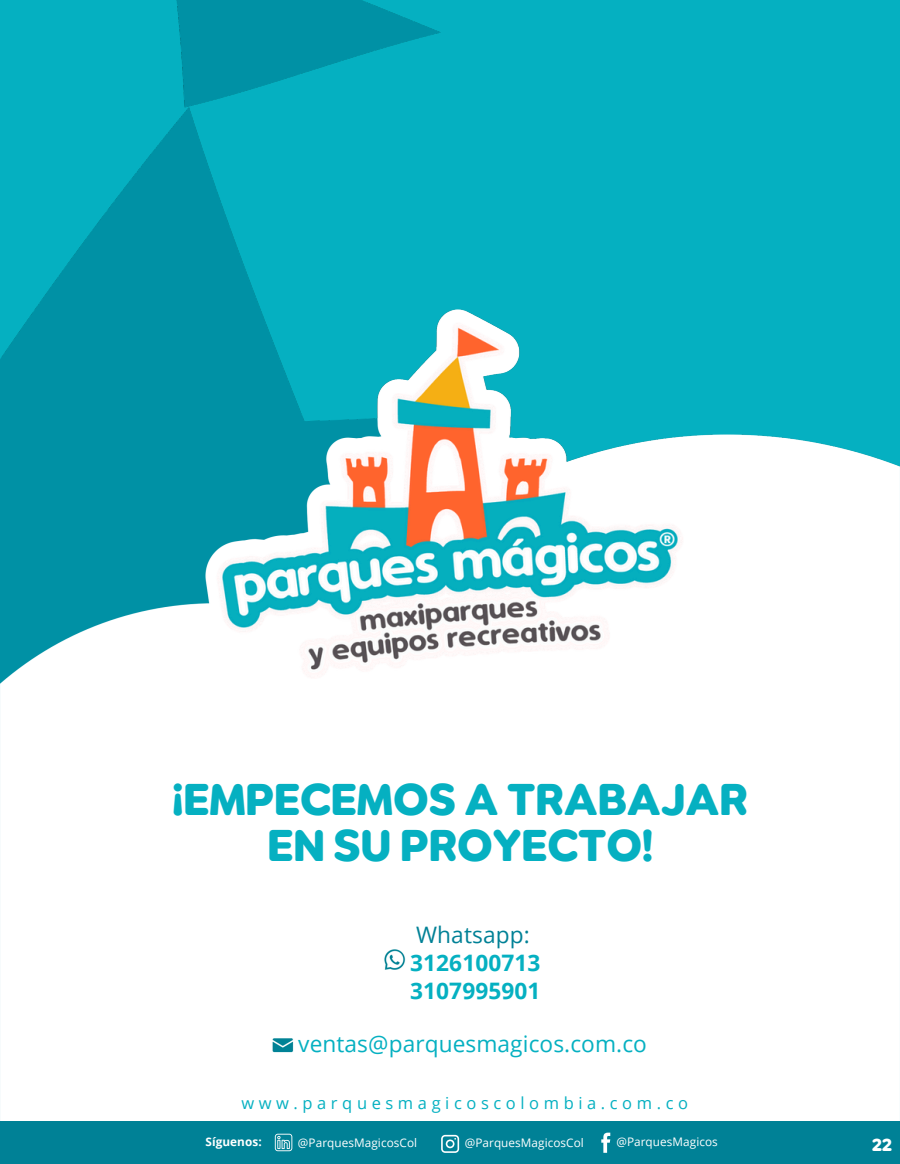
<style>
.page{position:relative;width:900px;height:1164px;background:#fff}
.page>*{position:absolute;margin:0;border:0;box-sizing:border-box;transform-origin:0 0}
.t1{font:700 44.4px/46.2px "LT Saeada";color:#05b0c1;text-align:center}
.t2{font:700 22.65px/28.2px "Open Sans";letter-spacing:.005em;color:#05b0c1}
.t3{font:22.65px "Open Sans";letter-spacing:.005em;color:#05b0c1}
.t4{font:700 17.25px "LT Saeada";color:#fff}
.t5{font:16.5px "Open Sans";letter-spacing:.28em;color:#05b0c1}
.t6{font:11.7px "Open Sans";letter-spacing:.005em;color:#fff}
.t7{font:700 11.7px "Open Sans";letter-spacing:.005em;color:#fff}
.s1{font-weight:400;color:#008196}
</style>
<div class="page">
<img style="left:0;top:0;width:900px;height:1053px">
<img style="left:215px;top:322px;width:469px;height:357px">
<div style="left:0;top:1121px;width:900px;height:42px;background:#008196"></div>
<svg style="left:275px;top:1133px;width:17px;height:17px"></svg>
<svg style="left:441px;top:1134px;width:18px;height:18px"></svg>
<svg style="left:601px;top:1132px;width:9px;height:20px"></svg>
<p class="t1" style="left:172px;top:778px;width:577px">¡EMPECEMOS A TRABAJAR<br>EN SU PROYECTO!</p>
<p class="t2" style="left:410px;top:919px;width:132px"><span class="s1">Whatsapp:<br></span>3126100713<br>3107995901</p>
<h1 class="t3" style="left:298px;top:1027px;width:350px">ventas@parquesmagicos.com.co</h1>
<p class="t5" style="left:241px;top:1090px;width:448px">www.parquesmagicoscolombia.com.co</p>
<h4 class="t7" style="left:206px;top:1133px;width:58px">Síguenos:</h4>
<h2 class="t6" style="left:298px;top:1133px;width:121px">@ParquesMagicosCol</h2>
<h2 class="t6" style="left:465px;top:1133px;width:121px">@ParquesMagicosCol</h2>
<h3 class="t6" style="left:616px;top:1133px;width:103px">@ParquesMagicos</h3>
<p class="t4" style="left:872px;top:1137px;width:21px">22</p>
</div>
